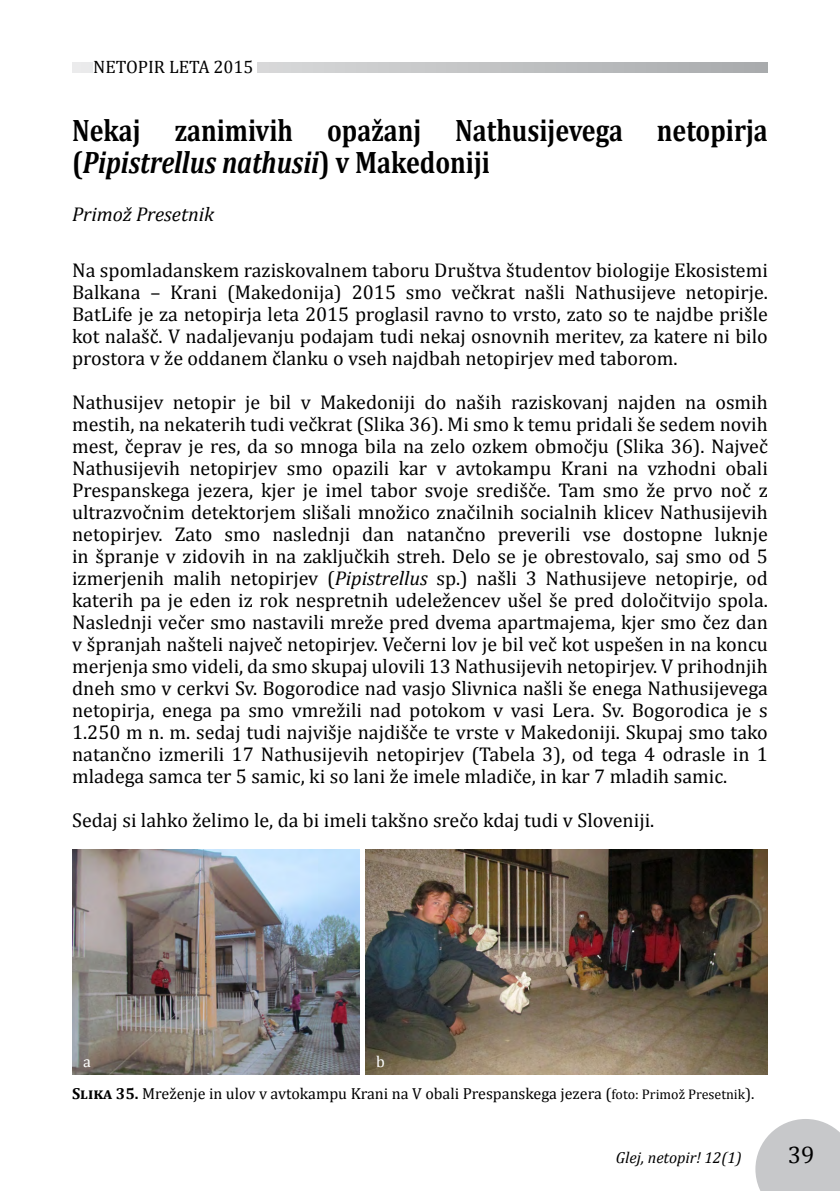
<style>
.page{position:relative;width:840px;height:1191px;background:#fff}
.page>*{position:absolute;margin:0;border:0;box-sizing:border-box;transform-origin:0 0}
.t1{font:700 31.2px/31.2px "Cambria";color:#000;scale:.83 1}
.t2{font:24px "Cambria";color:#000}
.t3{font:20px/22px "Cambria";color:#000;text-align:justify}
.t4{font:italic 20px "Cambria";color:#000}
.t5{font:18px "Cambria";color:#000}
.t6{font:16px "Cambria";color:#000}
.t7{font:italic 16px "Cambria";color:#000}
.t8{font:16px "Cambria";color:#fff}
.s1{font-style:italic}
.s2{font-weight:700}
.s3{font-size:14px}
</style>
<div class="page">
<svg style="left:755px;top:1119px;width:84px;height:72px;background:#cdced0"></svg>
<svg style="left:72px;top:62px;width:695px;height:10px;background:#c1c3c4"></svg>
<div style="left:93px;top:59px;width:163px;height:14px;background:#fff"></div>
<img style="left:72px;top:849px;width:287px;height:225px">
<img style="left:365px;top:849px;width:402px;height:225px">
<p class="t5" style="left:93px;top:56px;width:162px">NETOPIR LETA 2015</p>
<h1 class="t1" style="left:72px;top:114px;width:839px">Nekaj zanimivih opažanj Nathusijevega netopirja (<span class="s1">Pipistrellus nathusii</span>) v Makedoniji</h1>
<p class="t4" style="left:72px;top:200px;width:143px">Primož Presetnik</p>
<p class="t3" style="left:72px;top:259px;width:697px">Na spomladanskem raziskovalnem taboru Društva študentov biologije Ekosistemi Balkana – Krani (Makedonija) 2015 smo večkrat našli Nathusijeve netopirje.<br>BatLife je za netopirja leta 2015 proglasil ravno to vrsto, zato so te najdbe prišle kot nalašč. V nadaljevanju podajam tudi nekaj osnovnih meritev, za katere ni bilo prostora v že oddanem članku o vseh najdbah netopirjev med taborom.</p>
<p class="t3" style="left:72px;top:391px;width:697px">Nathusijev netopir je bil v Makedoniji do naših raziskovanj najden na osmih mestih, na nekaterih tudi večkrat (Slika 36). Mi smo k temu pridali še sedem novih mest, čeprav je res, da so mnoga bila na zelo ozkem območju (Slika 36). Največ Nathusijevih netopirjev smo opazili kar v avtokampu Krani na vzhodni obali Prespanskega jezera, kjer je imel tabor svoje središče. Tam smo že prvo noč z ultrazvočnim detektorjem slišali množico značilnih socialnih klicev Nathusijevih netopirjev. Zato smo naslednji dan natančno preverili vse dostopne luknje in špranje v zidovih in na zaključkih streh. Delo se je obrestovalo, saj smo od 5 izmerjenih malih netopirjev (<span class="s1">Pipistrellus</span> sp.) našli 3 Nathusijeve netopirje, od katerih pa je eden iz rok nespretnih udeležencev ušel še pred določitvijo spola.<br>Naslednji večer smo nastavili mreže pred dvema apartmajema, kjer smo čez dan v špranjah našteli največ netopirjev. Večerni lov je bil več kot uspešen in na koncu merjenja smo videli, da smo skupaj ulovili 13 Nathusijevih netopirjev. V prihodnjih dneh smo v cerkvi Sv. Bogorodice nad vasjo Slivnica našli še enega Nathusijevega netopirja, enega pa smo vmrežili nad potokom v vasi Lera. Sv. Bogorodica je s 1.250 m n. m. sedaj tudi najvišje najdišče te vrste v Makedoniji. Skupaj smo tako natančno izmerili 17 Nathusijevih netopirjev (Tabela 3), od tega 4 odrasle in 1 mladega samca ter 5 samic, ki so lani že imele mladiče, in kar 7 mladih samic.</p>
<p class="t3" style="left:72px;top:809px;width:583px">Sedaj si lahko želimo le, da bi imeli takšno srečo kdaj tudi v Sloveniji.</p>
<p class="t8" style="left:83px;top:1052px;width:9px">a</p>
<p class="t8" style="left:376px;top:1052px;width:10px">b</p>
<p class="t6" style="left:72px;top:1084px;width:683px"><span class="s2">Slika 35.</span> Mreženje in ulov v avtokampu Krani na V obali Prespanskega jezera (<span class="s3">foto: Primož Presetnik</span>).</p>
<p class="t7" style="left:615px;top:1146px;width:127px">Glej, netopir! 12(1)</p>
<p class="t2" style="left:787px;top:1140px;width:28px">39</p>
</div>
